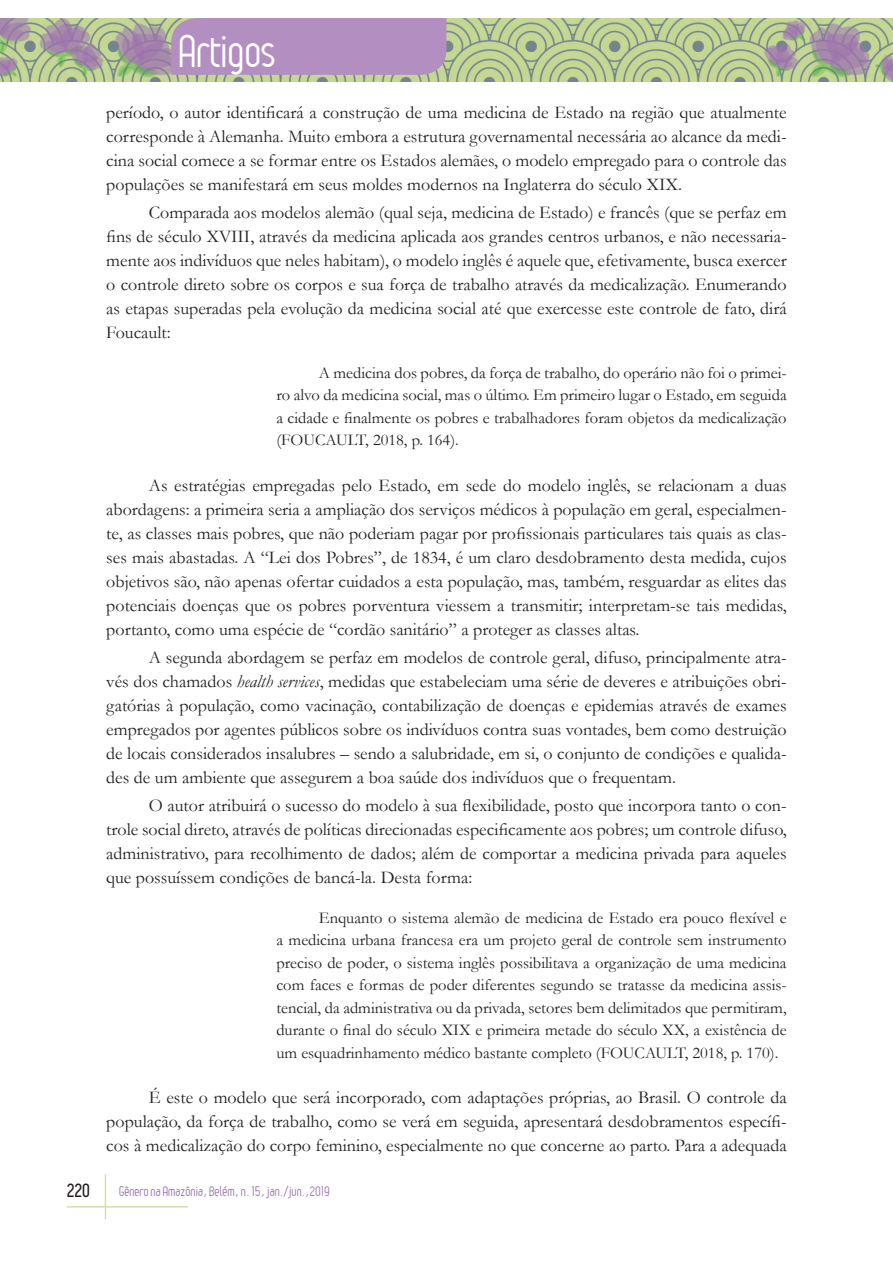
<style>
.page{position:relative;width:893px;height:1263px;background:#fff}
.page>*{position:absolute;margin:0;border:0;box-sizing:border-box;transform-origin:0 0}
.t1{font:45px "Leger";letter-spacing:-.01em;color:#fff}
.Texto{font:18px/24px "Garamond";color:#231f20;text-align:justify}
.t2{font:700 18px "Leger";color:#231f20}
.Citação{font:16.5px/22.5px "Garamond";color:#231f20;text-align:justify}
.t3{font:13.5px "Leger";color:#9f73af}
.s1{font-style:italic}
</style>
<div class="page">
<hr style="left:105px;top:1174px;width:1px;height:45px;background:#d2e0ac">
<hr style="left:67px;top:1206px;width:121px;height:1px;background:#d2e0ac">
<img style="left:0;top:18px;width:893px;height:64px">
<div style="left:171px;top:18px;width:275px;height:57px;background:#b28fc0"></div>
<p class="t1" style="left:179px;top:26px;width:98px">Artigos</p>
<p class="Texto" style="left:106px;top:100px;width:682px">período, o autor identificará a construção de uma medicina de Estado na região que atualmente corresponde à Alemanha. Muito embora a estrutura governamental necessária ao alcance da medi&shy;cina social comece a se formar entre os Estados alemães, o modelo empregado para o controle das populações se manifestará em seus moldes modernos na Inglaterra do século XIX.</p>
<p class="Texto" style="left:106px;top:200px;width:682px;text-indent:43px">Comparada aos modelos alemão (qual seja, medicina de Estado) e francês (que se perfaz em fins de século XVIII, através da medicina aplicada aos grandes centros urbanos, e não necessaria&shy;mente aos indivíduos que neles habitam), o modelo inglês é aquele que, efetivamente, busca exercer o controle direto sobre os corpos e sua força de trabalho através da medicalização. Enumerando as etapas superadas pela evolução da medicina social até que exercesse este controle de fato, dirá Foucault:</p>
<p class="Citação" style="left:276px;top:361px;width:512px;text-indent:43px">A medicina dos pobres, da força de trabalho, do operário não foi o primei&shy;ro alvo da medicina social, mas o último. Em primeiro lugar o Estado, em seguida a cidade e finalmente os pobres e trabalhadores foram objetos da medicalização (FOUCAULT, 2018, p. 164).</p>
<p class="Texto" style="left:106px;top:472px;width:682px;text-indent:43px">As estratégias empregadas pelo Estado, em sede do modelo inglês, se relacionam a duas abordagens: a primeira seria a ampliação dos serviços médicos à população em geral, especialmen&shy;te, as classes mais pobres, que não poderiam pagar por profissionais particulares tais quais as clas&shy;ses mais abastadas. A “Lei dos Pobres”, de 1834, é um claro desdobramento desta medida, cujos objetivos são, não apenas ofertar cuidados a esta população, mas, também, resguardar as elites das potenciais doenças que os pobres porventura viessem a transmitir; interpretam-se tais medidas, portanto, como uma espécie de “cordão sanitário” a proteger as classes altas.</p>
<p class="Texto" style="left:106px;top:645px;width:682px;text-indent:43px">A segunda abordagem se perfaz em modelos de controle geral, difuso, principalmente atra&shy;vés dos chamados <span class="s1">health services</span>, medidas que estabeleciam uma série de deveres e atribuições obri&shy;gatórias à população, como vacinação, contabilização de doenças e epidemias através de exames empregados por agentes públicos sobre os indivíduos contra suas vontades, bem como destruição de locais considerados insalubres – sendo a salubridade, em si, o conjunto de condições e qualida&shy;des de um ambiente que assegurem a boa saúde dos indivíduos que o frequentam.</p>
<p class="Texto" style="left:106px;top:793px;width:682px;text-indent:43px">O autor atribuirá o sucesso do modelo à sua flexibilidade, posto que incorpora tanto o con&shy;trole social direto, através de políticas direcionadas especificamente aos pobres; um controle difuso, administrativo, para recolhimento de dados; além de comportar a medicina privada para aqueles que possuíssem condições de bancá-la. Desta forma:</p>
<p class="Citação" style="left:276px;top:906px;width:512px;text-indent:43px">Enquanto o sistema alemão de medicina de Estado era pouco flexível e a medicina urbana francesa era um projeto geral de controle sem instrumento preciso de poder, o sistema inglês possibilitava a organização de uma medicina com faces e formas de poder diferentes segundo se tratasse da medicina assis&shy;tencial, da administrativa ou da privada, setores bem delimitados que permitiram, durante o final do século XIX e primeira metade do século XX, a existência de um esquadrinhamento médico bastante completo (FOUCAULT, 2018, p. 170).</p>
<p class="Texto" style="left:106px;top:1085px;width:682px;text-indent:43px">É este o modelo que será incorporado, com adaptações próprias, ao Brasil. O controle da população, da força de trabalho, como se verá em seguida, apresentará desdobramentos específi&shy;cos à medicalização do corpo feminino, especialmente no que concerne ao parto. Para a adequada</p>
<p class="t2" style="left:67px;top:1180px;width:25px">220</p>
<p class="t3" style="left:119px;top:1183px;width:212px">Gênero na Amazônia, Belém, n. 15, jan./jun.,2019</p>
</div>
